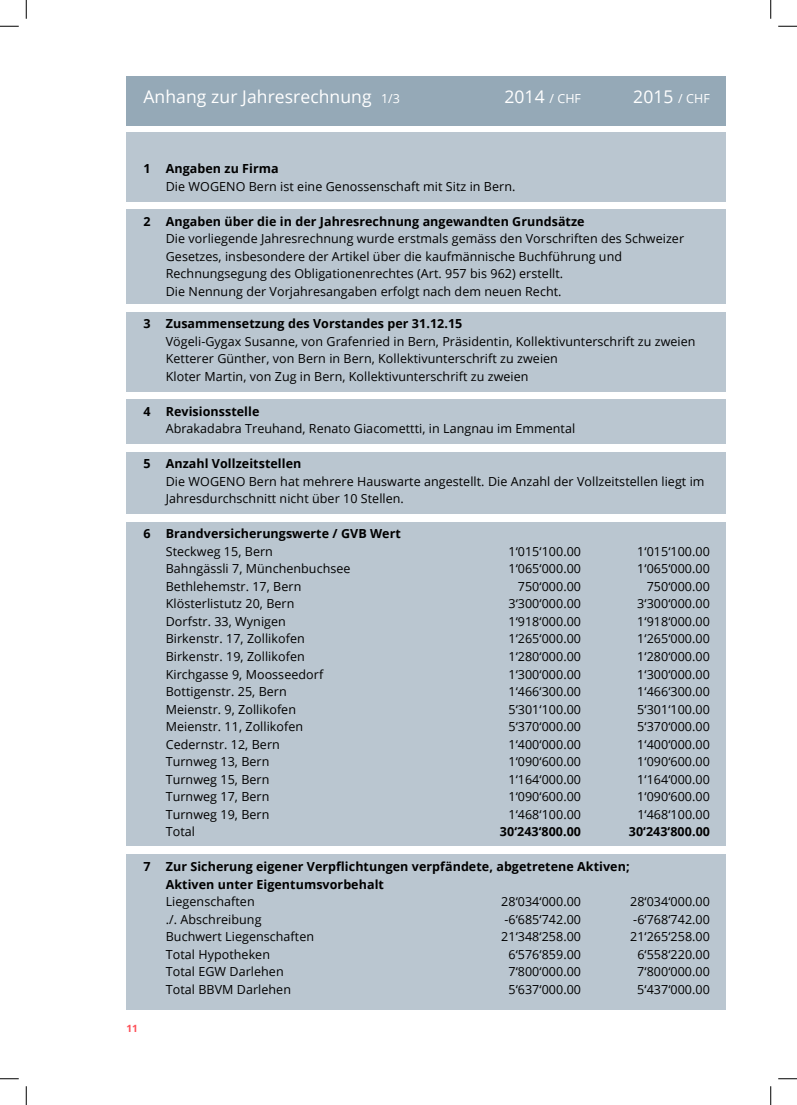
<style>
.page{position:relative;width:797px;height:1105px;background:#fff}
.page>*{position:absolute;margin:0;border:0;box-sizing:border-box;transform-origin:0 0}
.t1{font:17.5px "Open Sans";letter-spacing:.005em;color:#fff}
.t2{font:12.5px/17.5px "Open Sans";letter-spacing:.005em;color:#000}
.t3{font:700 12.5px/17.5px "Open Sans";letter-spacing:.005em;color:#000}
.t4{font:700 10px "Open Sans";color:#fd4f57}
.s1{font-size:12.5px}
</style>
<div class="page">
<div style="left:127px;top:133px;width:598px;height:69px;background:#bac6d0"></div>
<div style="left:127px;top:209px;width:598px;height:95px;background:#bac6d0"></div>
<div style="left:127px;top:452px;width:598px;height:62px;background:#bac6d0"></div>
<div style="left:127px;top:312px;width:598px;height:79px;background:#bac6d0"></div>
<div style="left:127px;top:399px;width:598px;height:45px;background:#bac6d0"></div>
<div style="left:127px;top:76px;width:598px;height:49px;background:#95a9b7"></div>
<div style="left:126px;top:522px;width:599px;height:324px;background:#bac6d0"></div>
<div style="left:127px;top:854px;width:598px;height:156px;background:#bac6d0"></div>
<svg style="left:0;top:25px;width:19px;height:2px"></svg>
<svg style="left:778px;top:25px;width:19px;height:2px"></svg>
<svg style="left:0;top:1078px;width:19px;height:1px"></svg>
<svg style="left:778px;top:1078px;width:19px;height:1px"></svg>
<svg style="left:25px;top:0;width:2px;height:19px"></svg>
<svg style="left:25px;top:1086px;width:2px;height:19px"></svg>
<svg style="left:770px;top:0;width:1px;height:19px"></svg>
<svg style="left:770px;top:1086px;width:1px;height:19px"></svg>
<h1 class="t1" style="left:143px;top:85px;width:258px">Anhang zur Jahresrechnung <span class="s1">1/3</span></h1>
<h1 class="t1" style="left:504px;top:85px;width:78px">2014 <span class="s1">/ CHF</span></h1>
<h1 class="t1" style="left:633px;top:85px;width:78px">2015 <span class="s1">/ CHF</span></h1>
<p class="t3" style="left:143px;top:160px;width:137px">1 Angaben zu Firma</p>
<p class="t2" style="left:166px;top:177px;width:351px">Die WOGENO Bern ist eine Genossenschaft mit Sitz in Bern.</p>
<p class="t3" style="left:143px;top:212px;width:443px">2 Angaben über die in der Jahresrechnung angewandten Grundsätze</p>
<p class="t2" style="left:166px;top:230px;width:520px">Die vorliegende Jahresrechnung wurde erstmals gemäss den Vorschriften des Schweizer Gesetzes, insbesondere der Artikel über die kaufmännische Buchführung und Rechnungsegung des Obligationenrechtes (Art. 957 bis 962) erstellt.<br>Die Nennung der Vorjahresangaben erfolgt nach dem neuen Recht.</p>
<p class="t3" style="left:143px;top:315px;width:320px">3 Zusammensetzung des Vorstandes per 31.12.15</p>
<p class="t2" style="left:166px;top:332px;width:531px">Vögeli-Gygax Susanne, von Grafenried in Bern, Präsidentin, Kollektivunterschrift zu zweien<br>Ketterer Günther, von Bern in Bern, Kollektivunterschrift zu zweien<br>Kloter Martin, von Zug in Bern, Kollektivunterschrift zu zweien</p>
<p class="t3" style="left:143px;top:402px;width:117px">4 Revisionsstelle</p>
<p class="t2" style="left:166px;top:420px;width:411px">Abrakadabra Treuhand, Renato Giacomettti, in Langnau im Emmental</p>
<p class="t3" style="left:143px;top:455px;width:159px">5 Anzahl Vollzeitstellen</p>
<p class="t2" style="left:166px;top:472px;width:540px">Die WOGENO Bern hat mehrere Hauswarte angestellt. Die Anzahl der Vollzeitstellen liegt im<br>Jahresdurchschnitt nicht über 10 Stellen.</p>
<p class="t3" style="left:143px;top:525px;width:259px">6 Brandversicherungswerte / GVB Wert</p>
<p class="t2" style="left:166px;top:542px;width:109px">Steckweg 15, Bern</p>
<p class="t2" style="left:508px;top:542px;width:74px">1‘015‘100.00</p>
<p class="t2" style="left:637px;top:542px;width:74px">1‘015‘100.00</p>
<p class="t2" style="left:166px;top:560px;width:186px">Bahngässli 7, Münchenbuchsee</p>
<p class="t2" style="left:508px;top:560px;width:74px">1‘065‘000.00</p>
<p class="t2" style="left:637px;top:560px;width:74px">1‘065‘000.00</p>
<p class="t2" style="left:166px;top:577px;width:137px">Bethlehemstr. 17, Bern</p>
<p class="t2" style="left:518px;top:577px;width:65px">750‘000.00</p>
<p class="t2" style="left:646px;top:577px;width:65px">750‘000.00</p>
<p class="t2" style="left:166px;top:595px;width:130px">Klösterlistutz 20, Bern</p>
<p class="t2" style="left:508px;top:595px;width:74px">3‘300‘000.00</p>
<p class="t2" style="left:637px;top:595px;width:74px">3‘300‘000.00</p>
<p class="t2" style="left:166px;top:612px;width:122px">Dorfstr. 33, Wynigen</p>
<p class="t2" style="left:508px;top:612px;width:74px">1‘918‘000.00</p>
<p class="t2" style="left:637px;top:612px;width:74px">1‘918‘000.00</p>
<p class="t2" style="left:166px;top:630px;width:140px">Birkenstr. 17, Zollikofen</p>
<p class="t2" style="left:508px;top:630px;width:74px">1‘265‘000.00</p>
<p class="t2" style="left:637px;top:630px;width:74px">1‘265‘000.00</p>
<p class="t2" style="left:166px;top:647px;width:140px">Birkenstr. 19, Zollikofen</p>
<p class="t2" style="left:508px;top:647px;width:74px">1‘280‘000.00</p>
<p class="t2" style="left:637px;top:647px;width:74px">1‘280‘000.00</p>
<p class="t2" style="left:166px;top:665px;width:159px">Kirchgasse 9, Moosseedorf</p>
<p class="t2" style="left:508px;top:665px;width:74px">1‘300‘000.00</p>
<p class="t2" style="left:637px;top:665px;width:74px">1‘300‘000.00</p>
<p class="t2" style="left:166px;top:682px;width:122px">Bottigenstr. 25, Bern</p>
<p class="t2" style="left:508px;top:682px;width:74px">1‘466‘300.00</p>
<p class="t2" style="left:637px;top:682px;width:74px">1‘466‘300.00</p>
<p class="t2" style="left:166px;top:700px;width:132px">Meienstr. 9, Zollikofen</p>
<p class="t2" style="left:508px;top:700px;width:74px">5‘301‘100.00</p>
<p class="t2" style="left:637px;top:700px;width:74px">5‘301‘100.00</p>
<p class="t2" style="left:166px;top:717px;width:139px">Meienstr. 11, Zollikofen</p>
<p class="t2" style="left:508px;top:717px;width:74px">5‘370‘000.00</p>
<p class="t2" style="left:637px;top:717px;width:74px">5‘370‘000.00</p>
<p class="t2" style="left:166px;top:735px;width:116px">Cedernstr. 12, Bern</p>
<p class="t2" style="left:508px;top:735px;width:74px">1‘400‘000.00</p>
<p class="t2" style="left:637px;top:735px;width:74px">1‘400‘000.00</p>
<p class="t2" style="left:166px;top:752px;width:105px">Turnweg 13, Bern</p>
<p class="t2" style="left:508px;top:752px;width:74px">1‘090‘600.00</p>
<p class="t2" style="left:637px;top:752px;width:74px">1‘090‘600.00</p>
<p class="t2" style="left:166px;top:770px;width:105px">Turnweg 15, Bern</p>
<p class="t2" style="left:508px;top:770px;width:74px">1‘164‘000.00</p>
<p class="t2" style="left:637px;top:770px;width:74px">1‘164‘000.00</p>
<p class="t2" style="left:166px;top:787px;width:105px">Turnweg 17, Bern</p>
<p class="t2" style="left:508px;top:787px;width:74px">1‘090‘600.00</p>
<p class="t2" style="left:637px;top:787px;width:74px">1‘090‘600.00</p>
<p class="t2" style="left:166px;top:805px;width:105px">Turnweg 19, Bern</p>
<p class="t2" style="left:508px;top:805px;width:74px">1‘468‘100.00</p>
<p class="t2" style="left:637px;top:805px;width:74px">1‘468‘100.00</p>
<p class="t2" style="left:166px;top:822px;width:31px">Total</p>
<p class="t3" style="left:500px;top:822px;width:83px">30‘243‘800.00</p>
<p class="t3" style="left:629px;top:822px;width:83px">30‘243‘800.00</p>
<p class="t3" style="left:166px;top:857px;width:465px;text-indent:-22px">7 Zur Sicherung eigener Verpflichtungen verpfändete, abgetretene Aktiven;<br>Aktiven unter Eigentumsvorbehalt</p>
<p class="t2" style="left:166px;top:892px;width:90px">Liegenschaften</p>
<p class="t2" style="left:501px;top:892px;width:81px">28‘034‘000.00</p>
<p class="t2" style="left:630px;top:892px;width:81px">28‘034‘000.00</p>
<p class="t2" style="left:166px;top:910px;width:97px">./. Abschreibung</p>
<p class="t2" style="left:504px;top:910px;width:78px">-6‘685‘742.00</p>
<p class="t2" style="left:633px;top:910px;width:78px">-6‘768‘742.00</p>
<p class="t2" style="left:166px;top:927px;width:150px">Buchwert Liegenschaften</p>
<p class="t2" style="left:501px;top:927px;width:81px">21‘348‘258.00</p>
<p class="t2" style="left:630px;top:927px;width:81px">21‘265‘258.00</p>
<p class="t2" style="left:166px;top:945px;width:106px">Total Hypotheken</p>
<p class="t2" style="left:508px;top:945px;width:74px">6‘576‘859.00</p>
<p class="t2" style="left:637px;top:945px;width:74px">6‘558‘220.00</p>
<p class="t2" style="left:166px;top:962px;width:119px">Total EGW Darlehen</p>
<p class="t2" style="left:508px;top:962px;width:74px">7‘800‘000.00</p>
<p class="t2" style="left:637px;top:962px;width:74px">7‘800‘000.00</p>
<p class="t2" style="left:166px;top:980px;width:127px">Total BBVM Darlehen</p>
<p class="t2" style="left:508px;top:980px;width:74px">5‘637‘000.00</p>
<p class="t2" style="left:637px;top:980px;width:74px">5‘437‘000.00</p>
<p class="t4" style="left:126px;top:1022px;width:13px">11</p>
</div>
